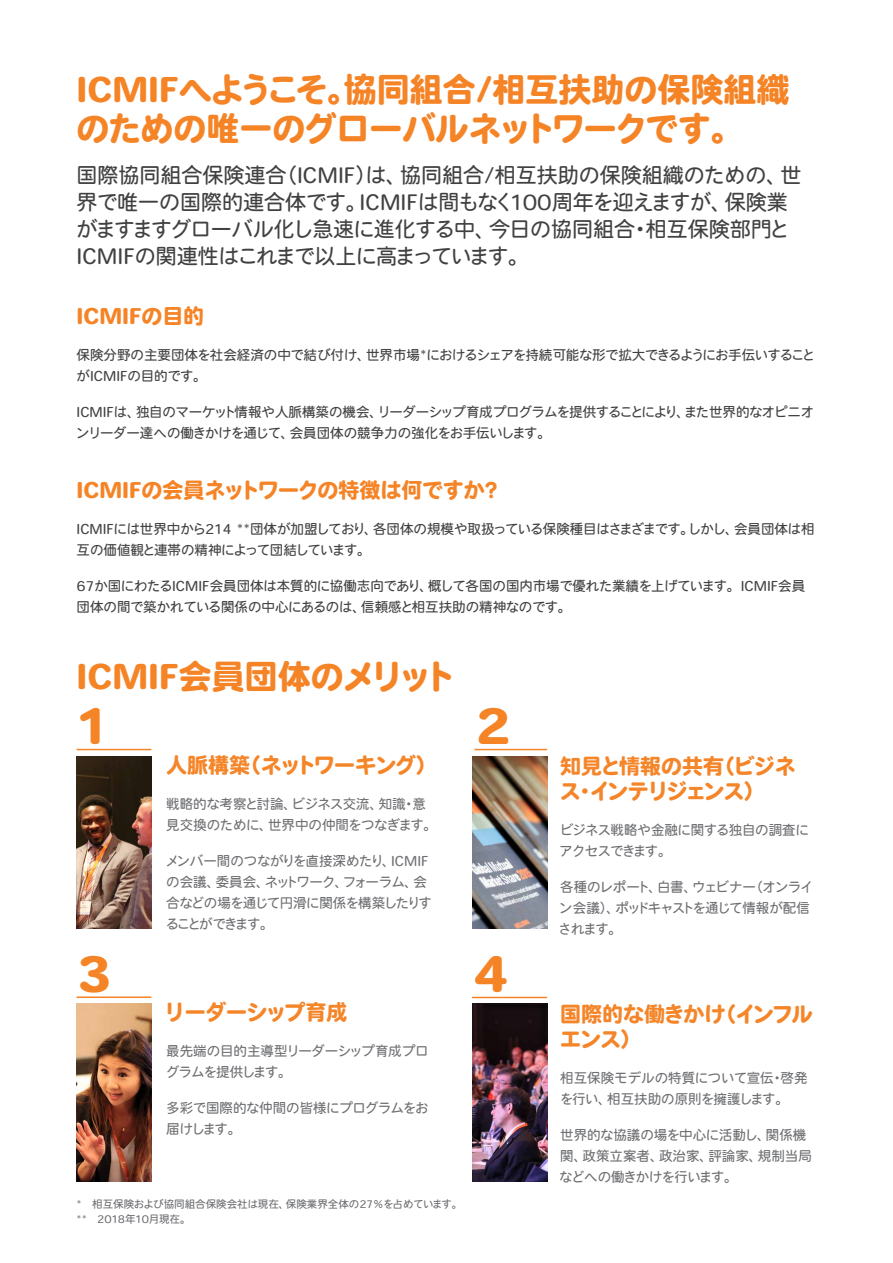
<style>
.page{position:relative;width:893px;height:1263px;background:#fff}
.page>*{position:absolute;margin:0;border:0;box-sizing:border-box;transform-origin:0 0}
.t1{font:48px "Heisei Maru Go Std W8";color:#f58427}
.t2{font:33px/39px "Heisei Maru Go Std W8";color:#f58427}
.t3{font:21px/27px "Heisei Maru Go Std W4";color:#414042}
.t4{font:21px/25.2px "Heisei Maru Go Std W8";letter-spacing:-.045em;color:#f58427}
.t5{font:21px "Heisei Maru Go Std W8";letter-spacing:-.005em;color:#f58427}
.t6{font:21px "Heisei Maru Go Std W8";letter-spacing:-.03em;color:#f58427}
.t7{font:13.5px/21px "Heisei Maru Go Std W4";letter-spacing:-.03em;color:#6d6e71}
.t8{font:13.5px/21px "Heisei Maru Go Std W4";color:#414042}
.t9{font:13.5px/21px "Heisei Maru Go Std W4";letter-spacing:-.02em;color:#414042}
.t10{font:13.5px/21px "Heisei Maru Go Std W4";color:#6d6e71}
.t11{font:13.5px/21px "Heisei Maru Go Std W4";letter-spacing:-.06em;color:#6d6e71}
.t12{font:10.5px/14.5px "Heisei Maru Go Std W4";color:#6d6e71}
</style>
<div class="page">
<hr style="left:77px;top:749px;width:74px;height:1px;background:#f58427">
<hr style="left:474px;top:749px;width:73px;height:1px;background:#f58427">
<hr style="left:77px;top:996px;width:74px;height:2px;background:#f58427">
<hr style="left:472px;top:997px;width:75px;height:1px;background:#f58427">
<img style="left:77px;top:757px;width:74px;height:172px">
<img style="left:472px;top:757px;width:75px;height:172px">
<img style="left:77px;top:1004px;width:74px;height:178px">
<img style="left:472px;top:1004px;width:75px;height:178px">
<h2 class="t2" style="left:77px;top:71px;width:714px">ICMIFへようこそ。協同組合/相互扶助の保険組織のための唯一のグローバルネットワークです。</h2>
<h3 class="t3" style="left:77px;top:162px;width:726px">国際協同組合保険連合（ICMIF）は、協同組合/相互扶助の保険組織のための、世界で唯一の国際的連合体です。ICMIFは間もなく100周年を迎えますが、保険業がますますグローバル化し急速に進化する中、今日の協同組合・相互保険部門とICMIFの関連性はこれまで以上に高まっています。</h3>
<h3 class="t5" style="left:77px;top:305px;width:129px">ICMIFの目的</h3>
<p class="t9" style="left:77px;top:345px;width:740px">保険分野の主要団体を社会経済の中で結び付け、世界市場*におけるシェアを持続可能な形で拡大できるようにお手伝いすることがICMIFの目的です。</p>
<p class="t9" style="left:76px;top:402px;width:740px">ICMIFは、独自のマーケット情報や人脈構築の機会、リーダーシップ育成プログラムを提供することにより、また世界的なオピニオンリーダー達への働きかけを通じて、会員団体の競争力の強化をお手伝いします。</p>
<h3 class="t5" style="left:77px;top:479px;width:427px">ICMIFの会員ネットワークの特徴は何ですか？</h3>
<p class="t8" style="left:77px;top:519px;width:740px">ICMIFには世界中から214 **団体が加盟しており、各団体の規模や取扱っている保険種目はさまざまです。しかし、会員団体は相互の価値観と連帯の精神によって団結しています。</p>
<p class="t8" style="left:77px;top:576px;width:730px">67か国にわたるICMIF会員団体は本質的に協働志向であり、概して各国の国内市場で優れた業績を上げています。 ICMIF会員団体の間で築かれている関係の中心にあるのは、信頼感と相互扶助の精神なのです。</p>
<h2 class="t2" style="left:77px;top:658px;width:382px">ICMIF会員団体のメリット</h2>
<h1 class="t1" style="left:77px;top:699px;width:33px">1</h1>
<h1 class="t1" style="left:474px;top:699px;width:38px">2</h1>
<h1 class="t1" style="left:77px;top:947px;width:37px">3</h1>
<h3 class="t6" style="left:166px;top:754px;width:272px">人脈構築（ネットワーキング）</h3>
<p class="t7" style="left:166px;top:794px;width:272px">戦略的な考察と討論、ビジネス交流、知識・意見交換のために、世界中の仲間をつなぎます。</p>
<p class="t7" style="left:165px;top:851px;width:268px">メンバー間のつながりを直接深めたり、ICMIFの会議、委員会、ネットワーク、フォーラム、会合などの場を通じて円滑に関係を構築したりすることができます。</p>
<h3 class="t6" style="left:165px;top:1000px;width:184px">リーダーシップ育成</h3>
<p class="t7" style="left:165px;top:1040px;width:265px">最先端の目的主導型リーダーシップ育成プログラムを提供します。</p>
<p class="t7" style="left:166px;top:1097px;width:264px">多彩で国際的な仲間の皆様にプログラムをお届けします。</p>
<h1 class="t1" style="left:472px;top:947px;width:39px">4</h1>
<p class="t12" style="left:77px;top:1197px;width:387px">*　相互保険および協同組合保険会社は現在、保険業界全体の27％を占めています。**　2018年10月現在。</p>
<h3 class="t4" style="left:559px;top:754px;width:238px">知見と情報の共有（ビジネス・インテリジェンス）</h3>
<p class="t7" style="left:559px;top:820px;width:251px">ビジネス戦略や金融に関する独自の調査にアクセスできます。</p>
<p class="t11" style="left:559px;top:877px;width:256px">各種のレポート、白書、ウェビナー（オンライン会議）、ポッドキャストを通じて情報が配信されます。</p>
<h3 class="t4" style="left:560px;top:1002px;width:254px">国際的な働きかけ（インフルエンス）</h3>
<p class="t10" style="left:559px;top:1067px;width:250px">相互保険モデルの特質について宣伝・啓発を行い、相互扶助の原則を擁護します。</p>
<p class="t10" style="left:560px;top:1124px;width:254px">世界的な協議の場を中心に活動し、関係機関、政策立案者、政治家、評論家、規制当局などへの働きかけを行います。</p>
</div>
